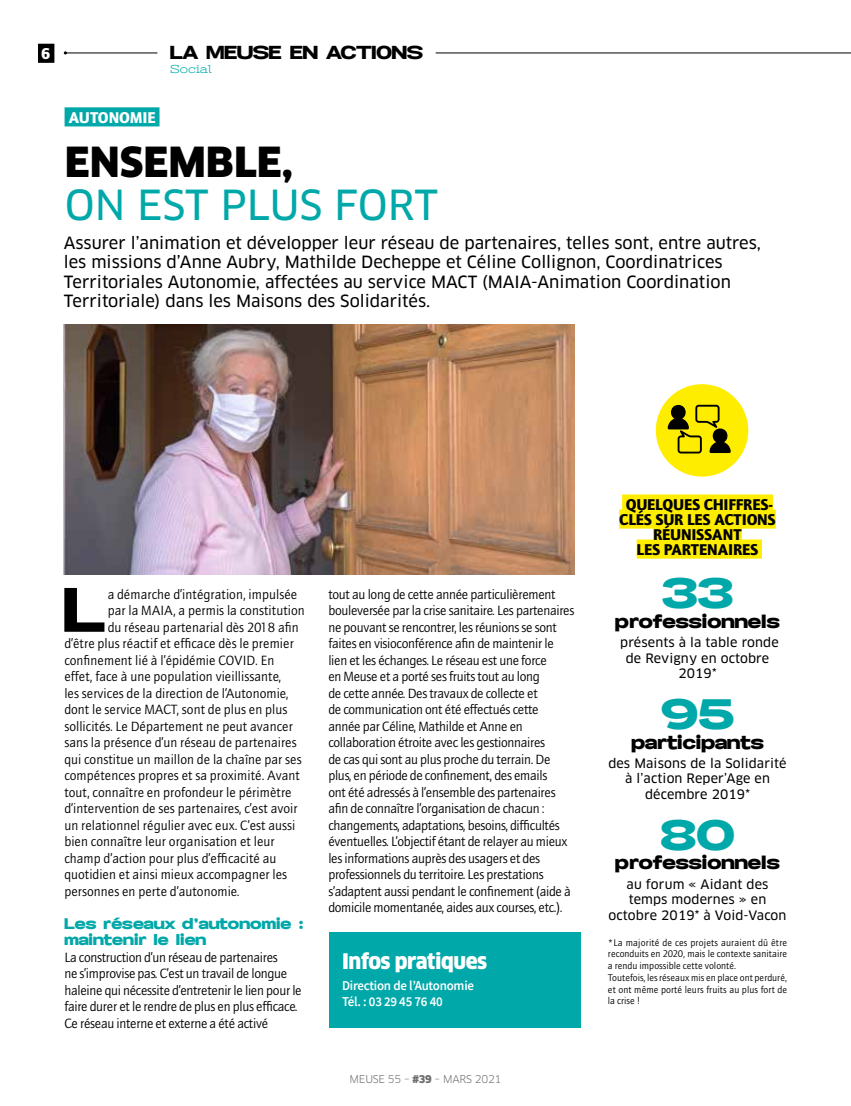
<style>
.page{position:relative;width:851px;height:1106px;background:#fff}
.page>*{position:absolute;margin:0;border:0;box-sizing:border-box;transform-origin:0 0}
.t1{font:900 54.75px "Specify Expanded";color:#000}
.t2{font:40.5px "Clan OT News";letter-spacing:-.005em;color:#00a8a9}
.t3{font:900 40.5px "Clan OT";color:#000}
.t4{font:900 40.5px "Specify Expanded";color:#00a8a9}
.t5{font:900 21px "Clan OT";letter-spacing:-.02em;color:#fff;scale:.96 1}
.t6{font:16.5px/19.5px "Clan OT News";color:#000}
.t7{font:900 16.5px "Specify Expanded";color:#000}
.t8{font:900 15.75px/15px "AT Quay Sans";letter-spacing:-.02em;color:#000;text-align:center}
.t9{font:900 15.75px "AT Quay Sans";letter-spacing:-.01em;color:#fff}
.t10{font:13.5px/16.5px "AT Quay Sans";letter-spacing:-.025em;color:#000}
.t11{font:13.5px "AT Quay Sans";color:#000}
.t12{font:600 13.5px/16.2px "Source Sans Pro";letter-spacing:-.02em;color:#fff;scale:.96 1}
.t13{font:900 13.5px/16.5px "Specify Expanded";color:#00a8a9}
.t14{font:12.75px/15.3px "Clan OT News";letter-spacing:.01em;color:#000;text-align:center}
.t15{font:12px "Stint Ultra Expanded";color:#00a8a9}
.t16{font:10.5px "Clan OT";letter-spacing:-.02em;color:#706f6f}
.t17{font:9.75px/11.7px "AT Quay Sans";color:#000}
.s1{font-weight:900}
</style>
<div class="page">
<div style="left:622px;top:494px;width:150px;height:19px;background:#ffed00"></div>
<div style="left:619px;top:509px;width:156px;height:19px;background:#ffed00"></div>
<div style="left:653px;top:524px;width:88px;height:19px;background:#ffed00"></div>
<div style="left:636px;top:539px;width:125px;height:19px;background:#ffed00"></div>
<div style="left:655px;top:384px;width:93px;height:92px;background:#ffed00;border-radius:50%"></div>
<svg style="left:667px;top:404px;width:63px;height:49px"></svg>
<hr style="left:65px;top:53px;width:785px;height:1px;background:#000">
<div style="left:38px;top:44px;width:16px;height:19px;background:#000"></div>
<div style="left:329px;top:932px;width:251px;height:95px;background:#00a8a9"></div>
<div style="left:157px;top:33px;width:278px;height:30px;background:#fff"></div>
<div style="left:65px;top:107px;width:94px;height:19px;background:#00a8a9"></div>
<img style="left:64px;top:324px;width:510px;height:250px">
<p class="t9" style="left:41px;top:44px;width:11px">6</p>
<p class="t7" style="left:170px;top:41px;width:254px">LA MEUSE EN ACTIONS</p>
<p class="t15" style="left:170px;top:62px;width:43px">Social</p>
<p class="t9" style="left:68px;top:107px;width:89px">AUTONOMIE</p>
<h2 class="t3" style="left:65px;top:138px;width:229px">ENSEMBLE,</h2>
<h2 class="t2" style="left:65px;top:181px;width:375px">ON EST PLUS FORT</h2>
<p class="t6" style="left:64px;top:233px;width:698px">Assurer l’animation et développer leur réseau de partenaires, telles sont, entre autres, les missions d’Anne Aubry, Mathilde Decheppe et Céline Collignon, Coordinatrices Territoriales Autonomie, affectées au service MACT (MAIA-Animation Coordination Territoriale) dans les Maisons des Solidarités.</p>
<h1 class="t1" style="left:63px;top:572px;width:44px">L</h1>
<p class="t11" style="left:108px;top:586px;width:191px">a démarche d’intégration, impulsée</p>
<p class="t11" style="left:108px;top:602px;width:199px">par la MAIA, a permis la constitution</p>
<p class="t11" style="left:108px;top:619px;width:193px">du réseau partenarial dès 2018 afin</p>
<p class="t11" style="left:64px;top:635px;width:231px">d’être plus réactif et efficace dès le premier</p>
<p class="t11" style="left:64px;top:652px;width:212px">confinement lié à l’épidémie COVID. En</p>
<p class="t11" style="left:64px;top:668px;width:218px">effet, face à une population vieillissante,</p>
<p class="t11" style="left:64px;top:685px;width:225px">les services de la direction de l’Autonomie,</p>
<p class="t11" style="left:64px;top:701px;width:225px">dont le service MACT, sont de plus en plus</p>
<p class="t11" style="left:64px;top:718px;width:230px">sollicités. Le Département ne peut avancer</p>
<p class="t11" style="left:64px;top:734px;width:234px">sans la présence d’un réseau de partenaires</p>
<p class="t11" style="left:64px;top:751px;width:239px">qui constitue un maillon de la chaîne par ses</p>
<p class="t11" style="left:64px;top:767px;width:237px">compétences propres et sa proximité. Avant</p>
<p class="t11" style="left:64px;top:784px;width:229px">tout, connaître en profondeur le périmètre</p>
<p class="t11" style="left:64px;top:800px;width:235px">d’intervention de ses partenaires, c’est avoir</p>
<p class="t11" style="left:64px;top:817px;width:233px">un relationnel régulier avec eux. C’est aussi</p>
<p class="t11" style="left:64px;top:833px;width:212px">bien connaître leur organisation et leur</p>
<p class="t11" style="left:64px;top:850px;width:214px">champ d’action pour plus d’efficacité au</p>
<p class="t11" style="left:64px;top:866px;width:224px">quotidien et ainsi mieux accompagner les</p>
<p class="t11" style="left:64px;top:883px;width:176px">personnes en perte d’autonomie.</p>
<p class="t13" style="left:64px;top:916px;width:241px">Les réseaux d’autonomie : maintenir le lien</p>
<p class="t10" style="left:64px;top:948px;width:239px">La construction d’un réseau de partenaires<br>ne s’improvise pas. C’est un travail de longue haleine qui nécessite d’entretenir le lien pour le faire durer et le rendre de plus en plus efficace.<br>Ce réseau interne et externe a été activé</p>
<p class="t10" style="left:328px;top:585px;width:247px">tout au long de cette année particulièrement bouleversée par la crise sanitaire. Les partenaires ne pouvant se rencontrer, les réunions se sont faites en visioconférence afin de maintenir le lien et les échanges. Le réseau est une force<br>en Meuse et a porté ses fruits tout au long<br>de cette année. Des travaux de collecte et<br>de communication ont été effectués cette année par Céline, Mathilde et Anne en collaboration étroite avec les gestionnaires<br>de cas qui sont au plus proche du terrain. De plus, en période de confinement, des emails<br>ont été adressés à l’ensemble des partenaires afin de connaître l’organisation de chacun : changements, adaptations, besoins, difficultés éventuelles. L’objectif étant de relayer au mieux les informations auprès des usagers et des professionnels du territoire. Les prestations s’adaptent aussi pendant le confinement (aide à domicile momentanée, aides aux courses, etc.).</p>
<h3 class="t5" style="left:342px;top:949px;width:153px">Infos pratiques</h3>
<p class="t12" style="left:342px;top:977px;width:139px">Direction de l’Autonomie<br>Tél. : 03 29 45 76 40</p>
<p class="t16" style="left:349px;top:1073px;width:153px">MEUSE 55 – <span class="s1">#39</span> – MARS 2021</p>
<p class="t8" style="left:619px;top:496px;width:158px">QUELQUES CHIFFRES-<br>CLÉS SUR LES ACTIONS<br>RÉUNISSANT<br>LES PARTENAIRES</p>
<h2 class="t4" style="left:661px;top:564px;width:73px">33</h2>
<p class="t7" style="left:615px;top:610px;width:166px">professionnels</p>
<p class="t14" style="left:620px;top:635px;width:160px">présents à la table ronde de Revigny en octobre<br>2019*</p>
<h2 class="t4" style="left:660px;top:685px;width:75px">95</h2>
<p class="t7" style="left:631px;top:730px;width:134px">participants</p>
<p class="t14" style="left:608px;top:755px;width:180px">des Maisons de la Solidarité à l’action Reper’Age en décembre 2019*</p>
<h2 class="t4" style="left:660px;top:806px;width:76px">80</h2>
<p class="t7" style="left:615px;top:851px;width:166px">professionnels</p>
<p class="t14" style="left:608px;top:876px;width:179px">au forum « Aidant des temps modernes » en octobre 2019* à Void-Vacon</p>
<p class="t17" style="left:608px;top:936px;width:181px">*La majorité de ces projets auraient dû être reconduits en 2020, mais le contexte sanitaire a rendu impossible cette volonté.<br>Toutefois, les réseaux mis en place ont perduré, et ont même porté leurs fruits au plus fort de la crise !</p>
</div>
